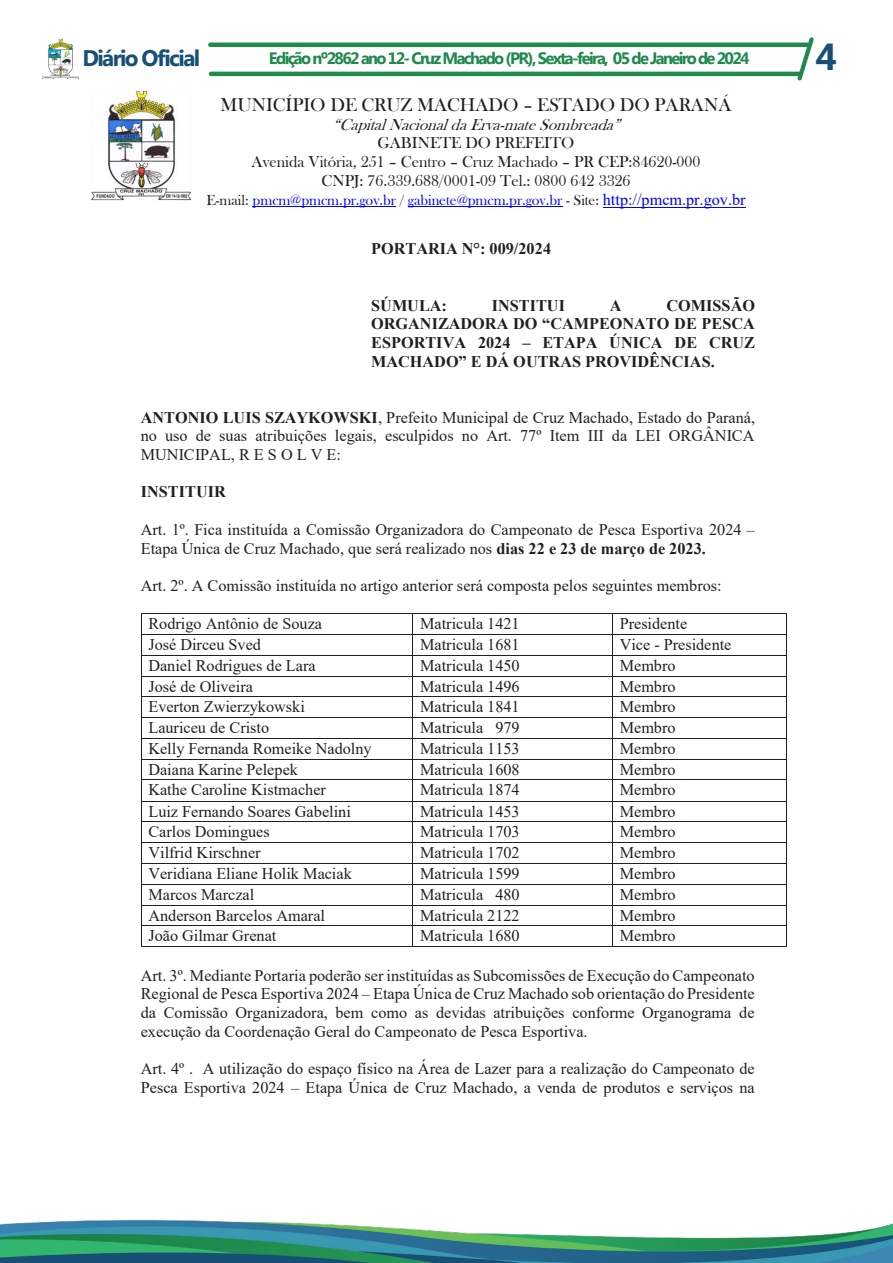
<style>
.page{position:relative;width:893px;height:1263px;background:#fff}
.page>*{position:absolute;margin:0;border:0;box-sizing:border-box;transform-origin:0 0}
.t1{font:700 37.5px "Myanmar Text";color:#175074}
.t2{font:700 22.5px "Myanmar Text";letter-spacing:-.07em;color:#175074}
.t3{font:19.05px "Bask Old Face";color:#231f20}
.t4{font:700 16.5px "Myanmar Text";letter-spacing:-.1em;color:#20894d}
.t5{font:16.2px/18.8px "Times New Roman";color:#231f20;text-align:justify}
.t6{font:16.2px/18.6px "Bask Old Face";color:#231f20;text-align:center}
.t7{font:700 16.2px/18.8px "Times New Roman";color:#231f20;text-align:justify}
.t8{font:15px "Bask Old Face";color:#00f}
.s1{font-style:italic}
.s2{color:#231f20}
.s3{font-family:"Times New Roman";font-size:16.2px}
.s4{font-weight:700}
</style>
<div class="page">
<img style="left:0;top:1219px;width:893px;height:44px">
<hr style="left:208px;top:43px;width:602px;height:4px;background:#20894d;border-radius:2px">
<hr style="left:209px;top:72px;width:593px;height:4px;background:#20894d;border-radius:2px">
<img style="left:43px;top:40px;width:36px;height:38px">
<svg style="left:797px;top:37px;width:17px;height:44px"></svg>
<hr style="left:253px;top:206px;width:143px;height:1px;background:#00f">
<hr style="left:408px;top:206px;width:154px;height:1px;background:#00f">
<hr style="left:603px;top:207px;width:142px;height:1px;background:#00f">
<img style="left:91px;top:90px;width:101px;height:111px">
<hr style="left:141px;top:613px;width:271px;height:1px;background:#231f20">
<hr style="left:413px;top:613px;width:199px;height:1px;background:#231f20">
<hr style="left:613px;top:613px;width:173px;height:1px;background:#231f20">
<hr style="left:141px;top:634px;width:271px;height:1px;background:#231f20">
<hr style="left:413px;top:634px;width:199px;height:1px;background:#231f20">
<hr style="left:613px;top:634px;width:173px;height:1px;background:#231f20">
<hr style="left:141px;top:655px;width:271px;height:1px;background:#231f20">
<hr style="left:413px;top:655px;width:199px;height:1px;background:#231f20">
<hr style="left:613px;top:655px;width:173px;height:1px;background:#231f20">
<hr style="left:141px;top:676px;width:271px;height:1px;background:#231f20">
<hr style="left:413px;top:676px;width:199px;height:1px;background:#231f20">
<hr style="left:613px;top:676px;width:173px;height:1px;background:#231f20">
<hr style="left:141px;top:696px;width:271px;height:1px;background:#231f20">
<hr style="left:413px;top:696px;width:199px;height:1px;background:#231f20">
<hr style="left:613px;top:696px;width:173px;height:1px;background:#231f20">
<hr style="left:141px;top:717px;width:271px;height:1px;background:#231f20">
<hr style="left:413px;top:717px;width:199px;height:1px;background:#231f20">
<hr style="left:613px;top:717px;width:173px;height:1px;background:#231f20">
<hr style="left:141px;top:738px;width:271px;height:1px;background:#231f20">
<hr style="left:413px;top:738px;width:199px;height:1px;background:#231f20">
<hr style="left:613px;top:738px;width:173px;height:1px;background:#231f20">
<hr style="left:141px;top:759px;width:271px;height:1px;background:#231f20">
<hr style="left:413px;top:759px;width:199px;height:1px;background:#231f20">
<hr style="left:613px;top:759px;width:173px;height:1px;background:#231f20">
<hr style="left:141px;top:779px;width:271px;height:1px;background:#231f20">
<hr style="left:413px;top:779px;width:199px;height:1px;background:#231f20">
<hr style="left:613px;top:779px;width:173px;height:1px;background:#231f20">
<hr style="left:141px;top:801px;width:271px;height:1px;background:#231f20">
<hr style="left:413px;top:801px;width:199px;height:1px;background:#231f20">
<hr style="left:613px;top:801px;width:173px;height:1px;background:#231f20">
<hr style="left:141px;top:822px;width:271px;height:1px;background:#231f20">
<hr style="left:413px;top:822px;width:199px;height:1px;background:#231f20">
<hr style="left:613px;top:822px;width:173px;height:1px;background:#231f20">
<hr style="left:141px;top:842px;width:271px;height:1px;background:#231f20">
<hr style="left:413px;top:842px;width:199px;height:1px;background:#231f20">
<hr style="left:613px;top:842px;width:173px;height:1px;background:#231f20">
<hr style="left:141px;top:863px;width:271px;height:1px;background:#231f20">
<hr style="left:413px;top:863px;width:199px;height:1px;background:#231f20">
<hr style="left:613px;top:863px;width:173px;height:1px;background:#231f20">
<hr style="left:141px;top:884px;width:271px;height:1px;background:#231f20">
<hr style="left:413px;top:884px;width:199px;height:1px;background:#231f20">
<hr style="left:613px;top:884px;width:173px;height:1px;background:#231f20">
<hr style="left:141px;top:905px;width:271px;height:1px;background:#231f20">
<hr style="left:413px;top:905px;width:199px;height:1px;background:#231f20">
<hr style="left:613px;top:905px;width:173px;height:1px;background:#231f20">
<hr style="left:141px;top:925px;width:271px;height:1px;background:#231f20">
<hr style="left:413px;top:925px;width:199px;height:1px;background:#231f20">
<hr style="left:613px;top:925px;width:173px;height:1px;background:#231f20">
<svg style="left:141px;top:614px;width:1px;height:332px"></svg>
<hr style="left:141px;top:946px;width:271px;height:1px;background:#231f20">
<svg style="left:412px;top:613px;width:1px;height:334px"></svg>
<hr style="left:413px;top:946px;width:199px;height:1px;background:#231f20">
<svg style="left:612px;top:613px;width:1px;height:334px"></svg>
<hr style="left:613px;top:946px;width:173px;height:1px;background:#231f20">
<svg style="left:786px;top:613px;width:1px;height:334px"></svg>
<p class="t2" style="left:82px;top:45px;width:119px">Diário Oficial</p>
<p class="t4" style="left:269px;top:49px;width:482px">Edição nº2862 ano 12- Cruz Machado (PR), Sexta-feira, 05 de Janeiro de 2024</p>
<p class="t1" style="left:815px;top:35px;width:23px">4</p>
<p class="t3" style="left:221px;top:94px;width:512px">MUNICÍPIO DE CRUZ MACHADO – ESTADO DO PARANÁ</p>
<p class="t6" style="left:252px;top:116px;width:450px"><span class="s1">“CapitalNacionaldaErva-mateSombreada”<br></span>GABINETE DO PREFEITO<br>Avenida Vitória, 251 – Centro – Cruz Machado – PR CEP:84620-000<br>CNPJ: 76.339.688/0001-09 Tel.: 0800 642 3326</p>
<p class="t8" style="left:207px;top:192px;width:541px"><span class="s2">E-mail:</span> pmcm@pmcm.pr.gov.br <span class="s2">/</span> gabinete@pmcm.pr.gov.br <span class="s2">- Site:</span> <span class="s3">http://pmcm.pr.gov.br</span></p>
<p class="t7" style="left:371px;top:239px;width:181px">PORTARIA N°: 009/2024</p>
<p class="t7" style="left:371px;top:295px;width:77px">SÚMULA:</p>
<p class="t7" style="left:492px;top:295px;width:75px">INSTITUI</p>
<p class="t7" style="left:610px;top:295px;width:13px">A</p>
<p class="t7" style="left:371px;top:295px;width:385px;text-indent:295px">COMISSÃO ORGANIZADORA DO “CAMPEONATO DE PESCA ESPORTIVA 2024 – ETAPA ÚNICA DE CRUZ MACHADO” E DÁ OUTRAS PROVIDÊNCIAS.</p>
<p class="t5" style="left:141px;top:407px;width:616px"><span class="s4">ANTONIO LUIS SZAYKOWSKI</span>, Prefeito Municipal de Cruz Machado, Estado do Paraná, no uso de suas atribuições legais, esculpidos no Art. 77º Item III da LEI ORGÂNICA MUNICIPAL, R E S O L V E:</p>
<p class="t7" style="left:141px;top:482px;width:86px">INSTITUIR</p>
<p class="t5" style="left:141px;top:519px;width:616px">Art. 1º. Fica instituída a Comissão Organizadora do Campeonato de Pesca Esportiva 2024 –<br>Etapa Única de Cruz Machado, que será realizado nos <span class="s4">dias 22 e 23 de março de 2023.</span></p>
<p class="t5" style="left:141px;top:576px;width:582px">Art. 2º. A Comissão instituída no artigo anterior será composta pelos seguintes membros:</p>
<p class="t5" style="left:148px;top:614px;width:175px">Rodrigo Antônio de Souza</p>
<p class="t5" style="left:420px;top:614px;width:101px">Matricula 1421</p>
<p class="t5" style="left:620px;top:614px;width:69px">Presidente</p>
<p class="t5" style="left:148px;top:634px;width:114px">José Dirceu Sved</p>
<p class="t5" style="left:420px;top:634px;width:101px">Matricula 1681</p>
<p class="t5" style="left:620px;top:634px;width:113px">Vice - Presidente</p>
<p class="t5" style="left:148px;top:656px;width:169px">Daniel Rodrigues de Lara</p>
<p class="t5" style="left:420px;top:656px;width:101px">Matricula 1450</p>
<p class="t5" style="left:620px;top:656px;width:57px">Membro</p>
<p class="t5" style="left:148px;top:676px;width:106px">José de Oliveira</p>
<p class="t5" style="left:420px;top:676px;width:101px">Matricula 1496</p>
<p class="t5" style="left:620px;top:676px;width:57px">Membro</p>
<p class="t5" style="left:148px;top:697px;width:158px">Everton Zwierzykowski</p>
<p class="t5" style="left:420px;top:697px;width:101px">Matricula 1841</p>
<p class="t5" style="left:620px;top:697px;width:57px">Membro</p>
<p class="t5" style="left:148px;top:717px;width:122px">Lauriceu de Cristo</p>
<p class="t5" style="left:420px;top:717px;width:101px">Matricula 979</p>
<p class="t5" style="left:620px;top:717px;width:57px">Membro</p>
<p class="t5" style="left:148px;top:739px;width:225px">Kelly Fernanda Romeike Nadolny</p>
<p class="t5" style="left:420px;top:739px;width:101px">Matricula 1153</p>
<p class="t5" style="left:620px;top:739px;width:57px">Membro</p>
<p class="t5" style="left:148px;top:759px;width:151px">Daiana Karine Pelepek</p>
<p class="t5" style="left:420px;top:759px;width:101px">Matricula 1608</p>
<p class="t5" style="left:620px;top:759px;width:57px">Membro</p>
<p class="t5" style="left:148px;top:780px;width:179px">Kathe Caroline Kistmacher</p>
<p class="t5" style="left:420px;top:780px;width:101px">Matricula 1874</p>
<p class="t5" style="left:620px;top:780px;width:57px">Membro</p>
<p class="t5" style="left:148px;top:801px;width:204px">Luiz Fernando Soares Gabelini</p>
<p class="t5" style="left:420px;top:801px;width:101px">Matricula 1453</p>
<p class="t5" style="left:620px;top:801px;width:57px">Membro</p>
<p class="t5" style="left:148px;top:822px;width:123px">Carlos Domingues</p>
<p class="t5" style="left:420px;top:822px;width:101px">Matricula 1703</p>
<p class="t5" style="left:620px;top:822px;width:57px">Membro</p>
<p class="t5" style="left:148px;top:843px;width:114px">Vilfrid Kirschner</p>
<p class="t5" style="left:420px;top:843px;width:101px">Matricula 1702</p>
<p class="t5" style="left:620px;top:843px;width:57px">Membro</p>
<p class="t5" style="left:148px;top:864px;width:205px">Veridiana Eliane Holik Maciak</p>
<p class="t5" style="left:420px;top:864px;width:101px">Matricula 1599</p>
<p class="t5" style="left:620px;top:864px;width:57px">Membro</p>
<p class="t5" style="left:148px;top:885px;width:107px">Marcos Marczal</p>
<p class="t5" style="left:420px;top:885px;width:101px">Matricula 480</p>
<p class="t5" style="left:620px;top:885px;width:57px">Membro</p>
<p class="t5" style="left:148px;top:905px;width:178px">Anderson Barcelos Amaral</p>
<p class="t5" style="left:420px;top:905px;width:101px">Matricula 2122</p>
<p class="t5" style="left:620px;top:905px;width:57px">Membro</p>
<p class="t5" style="left:148px;top:926px;width:129px">João Gilmar Grenat</p>
<p class="t5" style="left:420px;top:926px;width:101px">Matricula 1680</p>
<p class="t5" style="left:620px;top:926px;width:57px">Membro</p>
<p class="t5" style="left:141px;top:965px;width:616px">Art. 3º. Mediante Portaria poderão ser instituídas as Subcomissões de Execução do Campeonato Regional de Pesca Esportiva 2024 – Etapa Única de Cruz Machado sob orientação do Presidente da Comissão Organizadora, bem como as devidas atribuições conforme Organograma de execução da Coordenação Geral do Campeonato de Pesca Esportiva.</p>
<p class="t5" style="left:141px;top:1059px;width:615px">Art. 4º . A utilização do espaço físico na Área de Lazer para a realização do Campeonato de<br>Pesca Esportiva 2024 – Etapa Única de Cruz Machado, a venda de produtos e serviços na</p>
</div>
